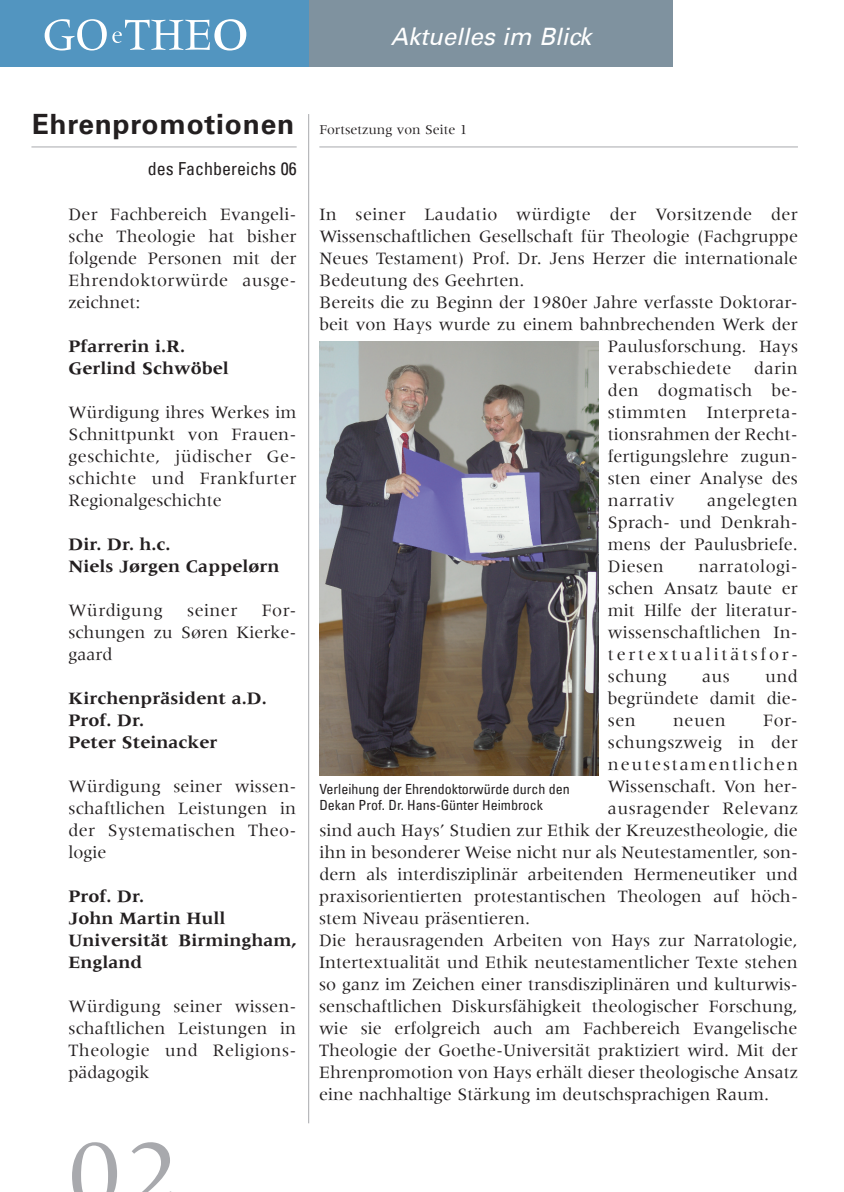
<style>
.page{position:relative;width:844px;height:1192px;background:#fff}
.page>*{position:absolute;margin:0;border:0;box-sizing:border-box;transform-origin:0 0}
.t1{font:100px "Meridien";color:#a8a9ad}
.t2{font:italic 24px "Univers LT";color:#fff}
.t3{font:18px/22px "Meridien";color:#231f20;text-align:justify}
.t4{font:700 18px/22px "Meridien";color:#231f20}
.t5{font:18px "Meridien";letter-spacing:.02em;color:#231f20}
.t6{font:18px "Meridien";letter-spacing:.1em;color:#231f20}
.t7{font:condensed 18px "Univers LT";color:#231f20}
.t8{font:condensed 14px/16px "Univers LT";color:#231f20}
.t9{font:14px "Meridien";color:#231f20}
.s1{font-family:"Univers LT";font-weight:700;font-size:28px}
</style>
<div class="page">
<hr style="left:319px;top:146px;width:478px;height:1px;background:#a8a9ad">
<hr style="left:31px;top:146px;width:265px;height:1px;background:#a8a9ad">
<hr style="left:308px;top:114px;width:1px;height:1009px;background:#a8a9ad">
<div style="left:308px;top:0;width:364px;height:67px;background:#7f929f"></div>
<div style="left:0;top:0;width:308px;height:67px;background:#5295c0"></div>
<svg style="left:45px;top:19px;width:201px;height:32px"></svg>
<img style="left:319px;top:342px;width:279px;height:433px">
<h2 class="t2" style="left:390px;top:22px;width:202px">Aktuelles im Blick</h2>
<p class="t9" style="left:32px;top:122px;width:437px"><span class="s1">Ehrenpromotionen</span> Fortsetzung von Seite 1</p>
<p class="t7" style="left:148px;top:157px;width:150px">des Fachbereichs 06</p>
<p class="t3" style="left:68px;top:203px;width:229px">Der Fachbereich Evangeli&shy;sche Theologie hat bisher folgende Personen mit der Ehrendoktorwürde ausge&shy;zeichnet:</p>
<p class="t4" style="left:68px;top:335px;width:162px">Pfarrerin i.R.<br>Gerlind Schwöbel</p>
<p class="t3" style="left:68px;top:401px;width:229px">Würdigung ihres Werkes im Schnittpunkt von Frauen&shy;geschichte, jüdischer Ge&shy;schichte und Frankfurter Regionalgeschichte</p>
<p class="t4" style="left:68px;top:533px;width:212px">Dir. Dr. h.c.<br>Niels Jørgen Cappelørn</p>
<p class="t5" style="left:68px;top:600px;width:96px">Würdigung</p>
<p class="t3" style="left:187px;top:599px;width:51px">seiner</p>
<p class="t3" style="left:68px;top:599px;width:229px;text-indent:193px">For&shy;schungen zu Søren Kierke&shy;gaard</p>
<p class="t4" style="left:68px;top:687px;width:200px">Kirchenpräsident a.D.<br>Prof. Dr.<br>Peter Steinacker</p>
<p class="t3" style="left:68px;top:775px;width:229px">Würdigung seiner wissen&shy;schaftlichen Leistungen in der Systematischen Theo&shy;logie</p>
<p class="t4" style="left:68px;top:885px;width:229px">Prof. Dr.<br>John Martin Hull<br>Universität Birmingham,<br>England</p>
<p class="t3" style="left:68px;top:995px;width:229px">Würdigung seiner wissen&shy;schaftlichen Leistungen in Theologie und Religions&shy;pädagogik</p>
<h1 class="t1" style="left:67px;top:1120px;width:114px">02</h1>
<p class="t5" style="left:319px;top:205px;width:480px">In seiner Laudatio würdigte der Vorsitzende der</p>
<p class="t3" style="left:319px;top:225px;width:480px">Wissenschaftlichen Gesellschaft für Theologie (Fachgruppe</p>
<p class="t3" style="left:319px;top:247px;width:480px">Neues Testament) Prof. Dr. Jens Herzer die internationale</p>
<p class="t3" style="left:319px;top:269px;width:207px">Bedeutung des Geehrten.</p>
<p class="t3" style="left:319px;top:291px;width:480px">Bereits die zu Beginn der 1980er Jahre verfasste Doktorar-</p>
<p class="t3" style="left:319px;top:313px;width:480px">beit von Hays wurde zu einem bahnbrechenden Werk der</p>
<p class="t3" style="left:607px;top:335px;width:191px">Paulusforschung. Hays</p>
<p class="t5" style="left:607px;top:358px;width:125px">verabschiedete</p>
<p class="t3" style="left:607px;top:357px;width:191px;text-indent:146px">darin den dogmatisch be&shy;stimmten Interpreta&shy;tionsrahmen der Recht&shy;fertigungslehre zugun&shy;sten einer Analyse des narrativ</p>
<p class="t3" style="left:607px;top:489px;width:191px;text-indent:99px">angelegten Sprach- und Denkrah&shy;mens der Paulusbriefe.<br>Diesen</p>
<p class="t3" style="left:607px;top:555px;width:191px;text-indent:90px">narratologi&shy;schen Ansatz baute er mit Hilfe der literatur&shy;wissenschaftlichen In&shy;tertextualitätsfor&shy;schung</p>
<p class="t3" style="left:607px;top:665px;width:191px;text-indent:157px">und begründete damit die&shy;sen</p>
<p class="t3" style="left:701px;top:665px;width:29px">aus</p>
<p class="t3" style="left:673px;top:709px;width:54px">neuen</p>
<p class="t3" style="left:763px;top:709px;width:36px">For-</p>
<p class="t5" style="left:607px;top:732px;width:191px">schungszweig in der</p>
<p class="t6" style="left:607px;top:754px;width:191px">neutestamentlichen</p>
<p class="t3" style="left:607px;top:775px;width:191px">Wissenschaft. Von her-</p>
<p class="t5" style="left:607px;top:798px;width:191px">ausragender Relevanz</p>
<p class="t3" style="left:319px;top:819px;width:480px">sind auch Hays’ Studien zur Ethik der Kreuzestheologie, die</p>
<p class="t3" style="left:319px;top:841px;width:480px">ihn in besonderer Weise nicht nur als Neutestamentler, son-</p>
<p class="t3" style="left:319px;top:863px;width:480px">dern als interdisziplinär arbeitenden Hermeneutiker und</p>
<p class="t3" style="left:319px;top:885px;width:480px">praxisorientierten protestantischen Theologen auf höch-</p>
<p class="t3" style="left:319px;top:907px;width:212px">stem Niveau präsentieren.</p>
<p class="t3" style="left:319px;top:929px;width:480px">Die herausragenden Arbeiten von Hays zur Narratologie,</p>
<p class="t3" style="left:319px;top:951px;width:480px">Intertextualität und Ethik neutestamentlicher Texte stehen</p>
<p class="t3" style="left:319px;top:973px;width:480px">so ganz im Zeichen einer transdisziplinären und kulturwis-</p>
<p class="t3" style="left:319px;top:995px;width:480px">senschaftlichen Diskursfähigkeit theologischer Forschung,</p>
<p class="t3" style="left:319px;top:1017px;width:479px">wie sie erfolgreich auch am Fachbereich Evangelische</p>
<p class="t3" style="left:319px;top:1039px;width:480px">Theologie der Goethe-Universität praktiziert wird. Mit der</p>
<p class="t3" style="left:319px;top:1061px;width:480px">Ehrenpromotion von Hays erhält dieser theologische Ansatz</p>
<p class="t3" style="left:319px;top:1083px;width:451px">eine nachhaltige Stärkung im deutschsprachigen Raum.</p>
<p class="t8" style="left:319px;top:780px;width:252px">Verleihung der Ehrendoktorwürde durch den<br>Dekan Prof. Dr. Hans-Günter Heimbrock</p>
</div>
